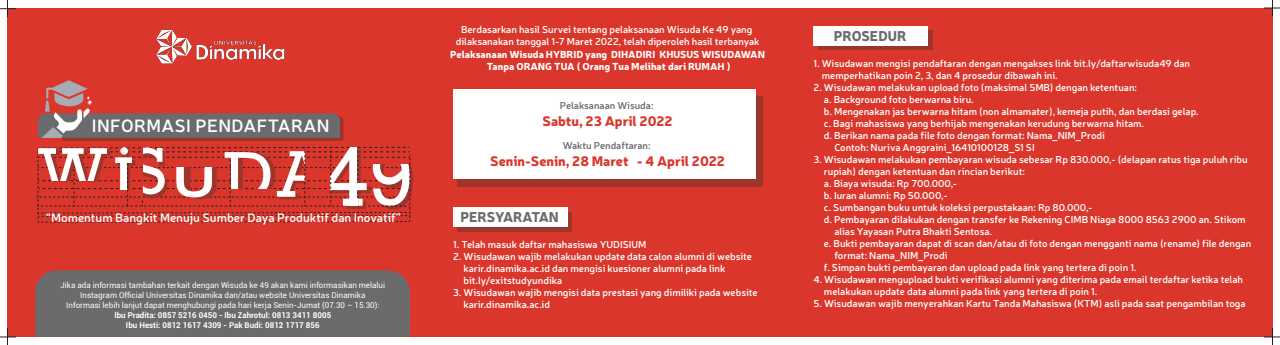
<style>
.page{position:relative;width:1280px;height:345px;background:#fff}
.page>*{position:absolute;margin:0;border:0;box-sizing:border-box;transform-origin:0 0}
.t1{font:67.1px "Rockwell";color:#fff}
.t2{font:600 17.8px "Neris";letter-spacing:.025em;color:#fff}
.t3{font:900 14px "Neris";color:#6b6a6c}
.t4{font:900 13.6px "Neris";color:#da362b}
.t5{font:600 12.2px "Neris";color:#fff}
.t6{font:600 10px/12px "Neris";color:#fff}
.t7{font:900 10px/12px "Neris";color:#fff;text-align:center}
.t8{font:600 9.9px "Neris";color:#6b6a6c}
.t9{font:8px/9.6px "Roboto";color:#fff;text-align:center}
.t10{font:700 8px/9.6px "Roboto";color:#fff;text-align:center}
.s1{font-size:72.1px}
.s2{color:#9e352b}
.s3{font-size:85.8px}
.s4{font-size:82.2px}
</style>
<div class="page">
<div style="left:7px;top:8px;width:1266px;height:329px;background:#da362b"></div>
<svg style="left:0;top:0;width:16px;height:17px"></svg>
<svg style="left:1264px;top:0;width:16px;height:16px"></svg>
<svg style="left:1264px;top:328px;width:16px;height:17px"></svg>
<svg style="left:0;top:328px;width:16px;height:17px"></svg>
<svg style="left:38px;top:80px;width:306px;height:61px"></svg>
<img style="left:145px;top:29px;width:149px;height:74px">
<svg style="left:36px;top:147px;width:375px;height:76px"></svg>
<svg style="left:458px;top:212px;width:114px;height:19px"></svg>
<div style="left:453px;top:207px;width:115px;height:19px;background:#fff"></div>
<svg style="left:818px;top:31px;width:114px;height:19px"></svg>
<div style="left:813px;top:26px;width:115px;height:19px;background:#fff"></div>
<div style="left:457px;top:96px;width:306px;height:91px;background:#9e352b"></div>
<div style="left:453px;top:90px;width:302px;height:89px;background:#fff"></div>
<div style="left:35px;top:270px;width:375px;height:67px;background:#6b6a6c"></div>
<h2 class="t2" style="left:92px;top:114px;width:239px">INFORMASI PENDAFTARAN</h2>
<h1 class="t1" style="left:38px;top:132px;width:70px">W</h1>
<p class="t5" style="left:46px;top:209px;width:357px">“Momentum Bangkit Menuju Sumber Daya Produktif dan Inovatif”</p>
<h1 class="t1" style="left:113px;top:136px;width:303px">IS<span class="s1">U</span><span class="s2">U</span>DA<span class="s3">4</span><span class="s4">9</span></h1>
<p class="t9" style="left:61px;top:280px;width:326px">Jika ada informasi tambahan terkait dengan Wisuda ke 49 akan kami informasikan melalui<br>Instagram Official Universitas Dinamika dan/atau website Universitas Dinamika</p>
<p class="t9" style="left:66px;top:301px;width:315px">Informasi lebih lanjut dapat menghubungi pada hari kerja Senin-Jumat (07.30 – 15.30):</p>
<p class="t10" style="left:114px;top:310px;width:218px">Ibu Pradita: 0857 5216 0450 - Ibu Zahrotul: 0813 3411 8005<br>Ibu Hesti: 0812 1617 4309 - Pak Budi: 0812 1717 856</p>
<p class="t6" style="left:456px;top:23px;width:305px;text-align:center">Berdasarkan hasil Survei tentang pelaksanaan Wisuda Ke 49 yang dilaksanakan tanggal 1-7 Maret 2022, telah diperoleh hasil terbanyak</p>
<p class="t7" style="left:450px;top:48px;width:316px">Pelaksanaan Wisuda HYBRID yang DIHADIRI KHUSUS WISUDAWAN<br>Tanpa ORANG TUA ( Orang Tua Melihat dari RUMAH )</p>
<p class="t8" style="left:560px;top:99px;width:95px">Pelaksanaan Wisuda:</p>
<h3 class="t4" style="left:543px;top:111px;width:132px">Sabtu, 23 April 2022</h3>
<p class="t8" style="left:563px;top:139px;width:89px">Waktu Pendaftaran:</p>
<h3 class="t4" style="left:490px;top:151px;width:236px">Senin-Senin, 28 Maret - 4 April 2022</h3>
<h3 class="t3" style="left:460px;top:207px;width:100px">PERSYARATAN</h3>
<p class="t6" style="left:453px;top:238px;width:195px">1. Telah masuk daftar mahasiswa YUDISIUM</p>
<p class="t6" style="left:464px;top:250px;width:290px;text-indent:-10px">2. Wisudawan wajib melakukan update data calon alumni di website karir.dinamika.ac.id dan mengisi kuesioner alumni pada link bit.ly/exitstudyundika</p>
<p class="t6" style="left:464px;top:286px;width:296px;text-indent:-10px">3. Wisudawan wajib mengisi data prestasi yang dimiliki pada website karir.dinamika.ac.id</p>
<h3 class="t3" style="left:834px;top:25px;width:74px">PROSEDUR</h3>
<p class="t6" style="left:822px;top:57px;width:370px;text-indent:-8px">1. Wisudawan mengisi pendaftaran dengan mengakses link bit.ly/daftarwisuda49 dan memperhatikan poin 2, 3, dan 4 prosedur dibawah ini.</p>
<p class="t6" style="left:814px;top:81px;width:325px">2. Wisudawan melakukan upload foto (maksimal 5MB) dengan ketentuan:</p>
<p class="t6" style="left:824px;top:93px;width:151px">a. Background foto berwarna biru.</p>
<p class="t6" style="left:824px;top:105px;width:376px">b. Mengenakan jas berwarna hitam (non almamater), kemeja putih, dan berdasi gelap.</p>
<p class="t6" style="left:824px;top:117px;width:322px">c. Bagi mahasiswa yang berhijab mengenakan kerudung berwarna hitam.</p>
<p class="t6" style="left:824px;top:129px;width:283px">d. Berikan nama pada file foto dengan format: Nama_NIM_Prodi</p>
<p class="t6" style="left:834px;top:141px;width:202px">Contoh: Nuriva Anggraini_16410100128_S1 SI</p>
<p class="t6" style="left:814px;top:153px;width:436px">3. Wisudawan melakukan pembayaran wisuda sebesar Rp 830.000,- (delapan ratus tiga puluh ribu</p>
<p class="t6" style="left:824px;top:165px;width:203px">rupiah) dengan ketentuan dan rincian berikut:</p>
<p class="t6" style="left:824px;top:177px;width:135px">a. Biaya wisuda: Rp 700.000,-</p>
<p class="t6" style="left:824px;top:189px;width:125px">b. Iuran alumni: Rp 50.000,-</p>
<p class="t6" style="left:824px;top:201px;width:270px">c. Sumbangan buku untuk koleksi perpustakaan: Rp 80.000,-</p>
<p class="t6" style="left:824px;top:213px;width:423px">d. Pembayaran dilakukan dengan transfer ke Rekening CIMB Niaga 8000 8563 2900 an. Stikom</p>
<p class="t6" style="left:834px;top:225px;width:159px">alias Yayasan Putra Bhakti Sentosa.</p>
<p class="t6" style="left:824px;top:237px;width:429px">e. Bukti pembayaran dapat di scan dan/atau di foto dengan mengganti nama (rename) file dengan</p>
<p class="t6" style="left:834px;top:249px;width:115px">format: Nama_NIM_Prodi</p>
<p class="t6" style="left:824px;top:261px;width:314px">f. Simpan bukti pembayaran dan upload pada link yang tertera di poin 1.</p>
<p class="t6" style="left:824px;top:273px;width:421px;text-indent:-10px">4. Wisudawan mengupload bukti verifikasi alumni yang diterima pada email terdaftar ketika telah melakukan update data alumni pada link yang tertera di poin 1.</p>
<p class="t6" style="left:814px;top:297px;width:434px">5. Wisudawan wajib menyerahkan Kartu Tanda Mahasiswa (KTM) asli pada saat pengambilan toga</p>
</div>
